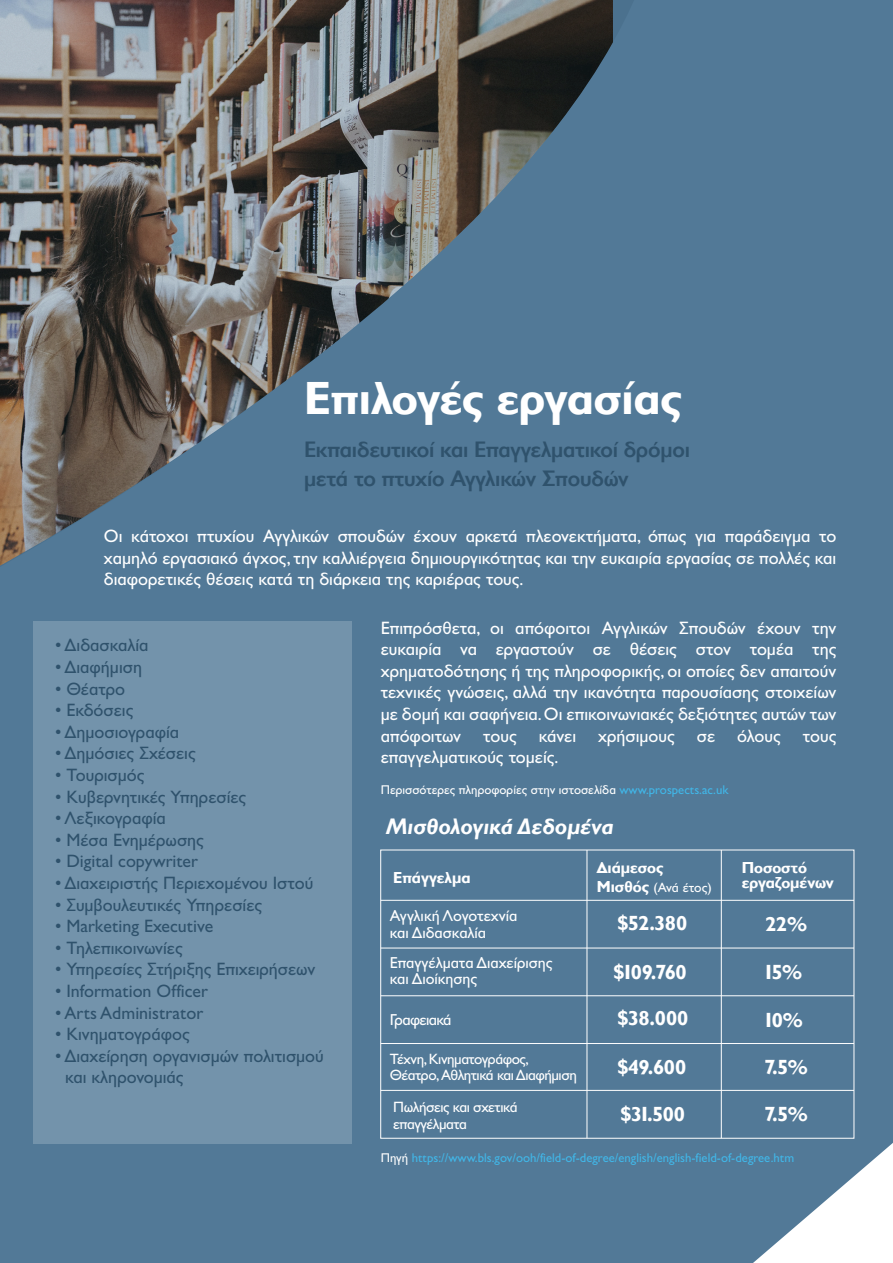
<style>
.page{position:relative;width:893px;height:1263px;background:#527997}
.page>*{position:absolute;margin:0;border:0;box-sizing:border-box;transform-origin:0 0}
.t1{font:700 46.65px "Gill Sans Hel";color:#fff}
.t2{font:600 22.5px/28.5px "Gill Sans Hel";letter-spacing:-.01em;color:#2f526c}
.t3{font:italic 700 22.5px "Gill Sans Hel";color:#fff}
.t4{font:700 20.55px "Gill Sans Hel";color:#fff}
.t5{font:18px/21.6px "Gill Sans Hel";color:#fff;text-align:justify}
.t6{font:18px/21.6px "Gill Sans Hel";color:#2f526c}
.t7{font:15.9px/16.5px "Gill Sans Hel";color:#fff}
.t8{font:700 15.9px/15px "Gill Sans Hel";color:#fff}
.t9{font:15.9px "Gill Sans Hel";letter-spacing:-.04em;color:#fff}
.t10{font:15px/16.5px "Gill Sans Hel";letter-spacing:-.03em;color:#fff}
.t11{font:13.5px "Gill Sans Hel";letter-spacing:-.01em;color:#fff}
.t12{font:12.75px "Gill Sans Hel";color:#41b6e7}
.t13{font:12.75px "Gill Sans Hel";color:#fff}
.s1{color:#41b6e7}
.s2{font-weight:700;font-size:15.9px}
.s3{color:#fff}
</style>
<div class="page">
<svg style="left:0;top:0;width:613px;height:566px"></svg>
<svg style="left:753px;top:1143px;width:140px;height:120px"></svg>
<hr style="left:381px;top:900px;width:473px;height:1px;background:#fff">
<hr style="left:381px;top:948px;width:473px;height:1px;background:#fff">
<hr style="left:381px;top:995px;width:473px;height:1px;background:#fff">
<hr style="left:381px;top:1043px;width:473px;height:1px;background:#fff">
<hr style="left:381px;top:1090px;width:473px;height:1px;background:#fff">
<hr style="left:721px;top:850px;width:1px;height:288px;background:#fff">
<hr style="left:587px;top:850px;width:1px;height:288px;background:#fff">
<div style="left:34px;top:621px;width:318px;height:523px;background:#7393ab"></div>
<h1 class="t1" style="left:304px;top:371px;width:380px">Επιλογές εργασίας</h1>
<p class="t2" style="left:304px;top:435px;width:387px">Εκπαιδευτικοί και Επαγγελματικοί δρόμοι μετά το πτυχίο Αγγλικών Σπουδών</p>
<p class="t5" style="left:104px;top:526px;width:734px">Οι κάτοχοι πτυχίου Αγγλικών σπουδών έχουν αρκετά πλεονεκτήµατα, όπως για παράδειγµα το χαµηλό εργασιακό άγχος, την καλλιέργεια δηµιουργικότητας και την ευκαιρία εργασίας σε πολλές και διαφορετικές θέσεις κατά τη διάρκεια της καριέρας τους.</p>
<p class="t5" style="left:381px;top:617px;width:457px">Επιπρόσθετα, οι απόφοιτοι Αγγλικών Σπουδών έχουν την ευκαιρία να εργαστούν σε θέσεις στον τοµέα της χρηµατοδότησης ή της πληροφορικής, οι οποίες δεν απαιτούν τεχνικές γνώσεις, αλλά την ικανότητα παρουσίασης στοιχείων µε δοµή και σαφήνεια. Οι επικοινωνιακές δεξιότητες αυτών των απόφοιτων τους κάνει χρήσιµους σε όλους τους επαγγελµατικούς τοµείς.</p>
<p class="t13" style="left:381px;top:782px;width:349px">Περισσότερες πληροφορίες στην ιστοσελίδα <span class="s1">www.prospects.ac.uk</span></p>
<p class="t6" style="left:55px;top:635px;width:95px">• ∆ιδασκαλία</p>
<p class="t6" style="left:55px;top:656px;width:88px">• ∆ιαφήµιση</p>
<p class="t6" style="left:55px;top:678px;width:72px">• Θέατρο</p>
<p class="t6" style="left:55px;top:700px;width:80px">• Εκδόσεις</p>
<p class="t6" style="left:55px;top:721px;width:126px">• ∆ηµοσιογραφία</p>
<p class="t6" style="left:55px;top:743px;width:142px">• ∆ηµόσιες Σχέσεις</p>
<p class="t6" style="left:55px;top:764px;width:91px">• Τουρισµός</p>
<p class="t6" style="left:55px;top:786px;width:193px">• Κυβερνητικές Υπηρεσίες</p>
<p class="t6" style="left:55px;top:808px;width:112px">• Λεξικογραφία</p>
<p class="t6" style="left:55px;top:829px;width:150px">• Μέσα Ενηµέρωσης</p>
<p class="t6" style="left:55px;top:851px;width:144px">• Digital copywriter</p>
<p class="t6" style="left:55px;top:872px;width:260px">• ∆ιαχειριστής Περιεχοµένου Ιστού</p>
<p class="t6" style="left:55px;top:894px;width:209px">• Συµβουλευτικές Υπηρεσίες</p>
<p class="t6" style="left:55px;top:916px;width:160px">• Marketing Executive</p>
<p class="t6" style="left:55px;top:937px;width:129px">• Τηλεπικοινωνίες</p>
<p class="t6" style="left:55px;top:959px;width:262px">• Υπηρεσίες Στήριξης Επιχειρήσεων</p>
<p class="t6" style="left:55px;top:980px;width:154px">• Information Officer</p>
<p class="t6" style="left:55px;top:1002px;width:150px">• Arts Administrator</p>
<p class="t6" style="left:55px;top:1024px;width:136px">• Κινηµατογράφος</p>
<p class="t6" style="left:65px;top:1045px;width:260px;text-indent:-10px">• ∆ιαχείρηση οργανισµών πολιτισµού και κληρονοµιάς</p>
<p class="t3" style="left:386px;top:814px;width:229px">Μισθολογικά ∆εδοµένα</p>
<p class="t8" style="left:742px;top:860px;width:94px">Ποσοστό εργαζοµένων</p>
<p class="t8" style="left:597px;top:860px;width:68px">∆ιάµεσος</p>
<p class="t11" style="left:597px;top:880px;width:117px"><span class="s2">Μισθός</span> (Ανά έτος)</p>
<p class="t8" style="left:393px;top:870px;width:79px">Επάγγελµα</p>
<p class="t7" style="left:390px;top:908px;width:129px">Aγγλική Λογοτεχνία και ∆ιδασκαλία</p>
<p class="t4" style="left:617px;top:911px;width:71px">$52.380</p>
<p class="t4" style="left:613px;top:960px;width:75px">$109.760</p>
<p class="t4" style="left:617px;top:1006px;width:73px">$38.000</p>
<p class="t4" style="left:617px;top:1055px;width:70px">$49.600</p>
<p class="t4" style="left:620px;top:1102px;width:66px">$31.500</p>
<p class="t4" style="left:765px;top:912px;width:43px">22%</p>
<p class="t4" style="left:765px;top:960px;width:38px">15%</p>
<p class="t4" style="left:765px;top:1008px;width:39px">10%</p>
<p class="t4" style="left:765px;top:1055px;width:44px">7.5%</p>
<p class="t4" style="left:765px;top:1102px;width:44px">7.5%</p>
<p class="t7" style="left:390px;top:954px;width:164px">Επαγγέλµατα ∆ιαχείρισης και ∆ιοίκησης</p>
<p class="t9" style="left:390px;top:1011px;width:63px">Γραφειακά</p>
<p class="t10" style="left:390px;top:1051px;width:189px">Τέχνη, Κινηµατογράφος,<br>Θέατρο, Αθλητικά και ∆ιαφήµιση</p>
<p class="t10" style="left:393px;top:1099px;width:126px">Πωλήσεις και σχετικά επαγγέλµατα</p>
<p class="t12" style="left:381px;top:1151px;width:415px"><span class="s3">Πηγή</span> https://www.bls.gov/ooh/field-of-degree/english/english-field-of-degree.htm</p>
</div>
